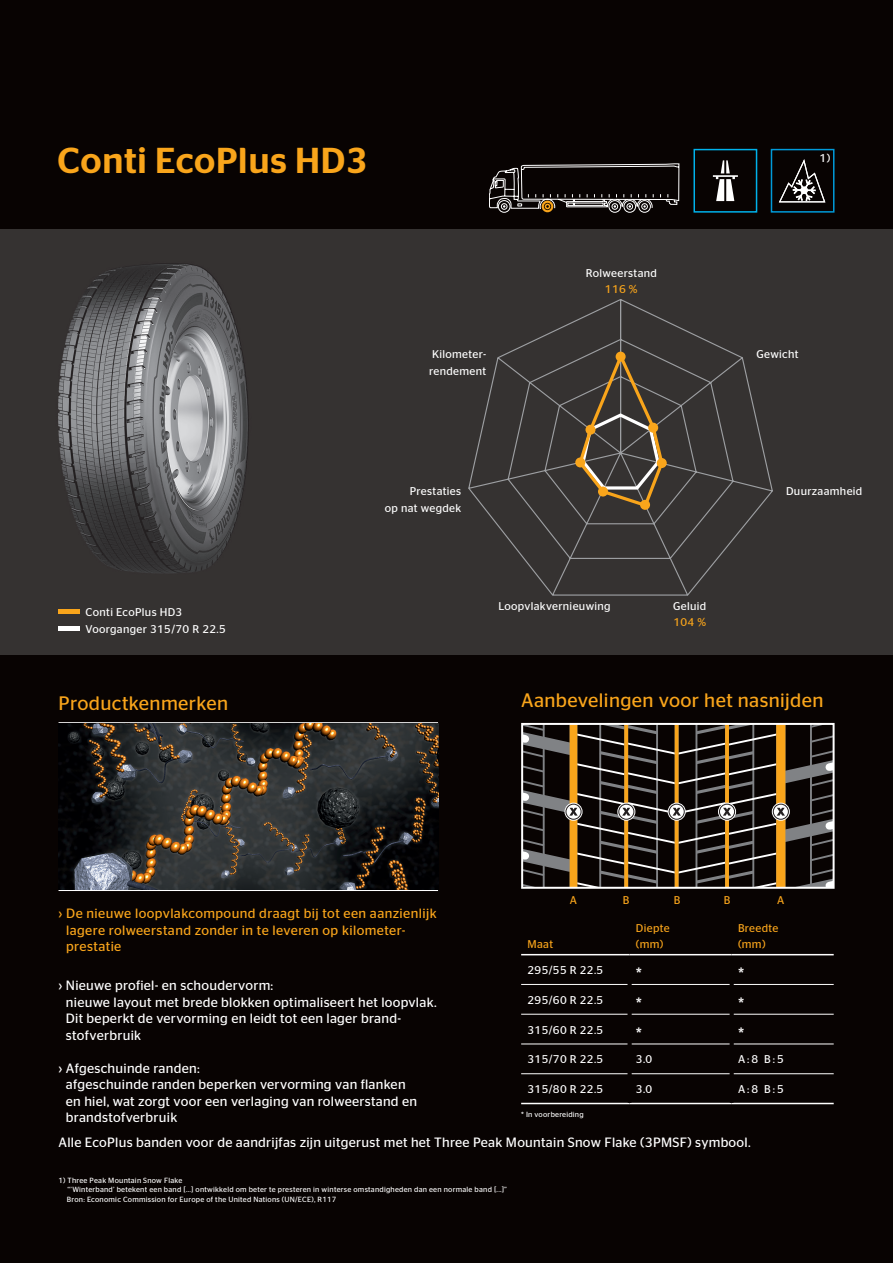
<style>
.page{position:relative;width:893px;height:1263px;background:#080302}
.page>*{position:absolute;margin:0;border:0;box-sizing:border-box;transform-origin:0 0}
.t1{font:500 36px "Continental Stag Sans";letter-spacing:.02em;color:#f9a51b}
.t2{font:19.5px "Continental Stag Sans";letter-spacing:.02em;color:#f9a51b}
.t3{font:16.5px "Continental Stag Sans";color:#fff}
.t4{font:13.5px/16.5px "Continental Stag Sans";letter-spacing:.02em;color:#fff}
.t5{font:13.5px/16.5px "Continental Stag Sans";letter-spacing:.03em;color:#f9a51b}
.t6{font:11.4px "Continental Stag Sans";color:#fff}
.t7{font:11.25px/16.5px "Continental Stag Sans";letter-spacing:.03em;color:#fff}
.t8{font:11.25px/16.5px "Continental Stag Sans";letter-spacing:.03em;color:#f9a51b}
.t9{font:7.5px/9.8px "Continental Stag Sans";letter-spacing:.03em;color:#fff}
</style>
<div class="page">
<div style="left:0;top:230px;width:893px;height:425px;background:#353231"></div>
<hr style="left:521px;top:1103px;width:109px;height:1px;background:#fff">
<hr style="left:630px;top:1103px;width:102px;height:1px;background:#fff">
<hr style="left:732px;top:1103px;width:102px;height:1px;background:#fff">
<hr style="left:521px;top:984px;width:107px;height:1px;background:#fff">
<hr style="left:631px;top:984px;width:99px;height:1px;background:#fff">
<hr style="left:733px;top:984px;width:101px;height:1px;background:#fff">
<hr style="left:521px;top:1014px;width:107px;height:1px;background:#fff">
<hr style="left:631px;top:1014px;width:99px;height:1px;background:#fff">
<hr style="left:733px;top:1014px;width:101px;height:1px;background:#fff">
<hr style="left:521px;top:1043px;width:107px;height:1px;background:#fff">
<hr style="left:631px;top:1043px;width:99px;height:1px;background:#fff">
<hr style="left:733px;top:1043px;width:101px;height:1px;background:#fff">
<hr style="left:521px;top:1073px;width:107px;height:1px;background:#fff">
<hr style="left:631px;top:1073px;width:99px;height:1px;background:#fff">
<hr style="left:733px;top:1073px;width:101px;height:1px;background:#fff">
<hr style="left:521px;top:954px;width:109px;height:1px;background:#fff">
<hr style="left:630px;top:954px;width:102px;height:1px;background:#fff">
<hr style="left:732px;top:954px;width:102px;height:1px;background:#fff">
<svg style="left:522px;top:724px;width:312px;height:164px"></svg>
<img style="left:58px;top:263px;width:191px;height:310px">
<hr style="left:59px;top:889px;width:379px;height:2px;background:#fff">
<hr style="left:59px;top:722px;width:379px;height:2px;background:#fff">
<img style="left:59px;top:724px;width:379px;height:165px">
<svg style="left:713px;top:160px;width:25px;height:41px"></svg>
<div style="left:693px;top:149px;width:64px;height:64px;border:2px solid #00b2eb"></div>
<svg style="left:489px;top:163px;width:190px;height:50px"></svg>
<div style="left:58px;top:609px;width:22px;height:5px;background:#f9a51b"></div>
<hr style="left:58px;top:626px;width:22px;height:4px;background:#fff">
<svg style="left:468px;top:299px;width:305px;height:297px"></svg>
<svg style="left:577px;top:352px;width:88px;height:157px"></svg>
<div style="left:585px;top:425px;width:10px;height:10px;background:#f9a51b;border-radius:50%"></div>
<div style="left:616px;top:352px;width:10px;height:10px;background:#f9a51b;border-radius:50%"></div>
<div style="left:648px;top:423px;width:10px;height:10px;background:#f9a51b;border-radius:50%"></div>
<div style="left:657px;top:458px;width:10px;height:10px;background:#f9a51b;border-radius:50%"></div>
<div style="left:640px;top:500px;width:10px;height:10px;background:#f9a51b;border-radius:50%"></div>
<div style="left:598px;top:486px;width:10px;height:10px;background:#f9a51b;border-radius:50%"></div>
<div style="left:575px;top:457px;width:10px;height:10px;background:#f9a51b;border-radius:50%"></div>
<svg style="left:779px;top:159px;width:46px;height:43px"></svg>
<div style="left:771px;top:149px;width:63px;height:64px;border:2px solid #009ad9"></div>
<h1 class="t1" style="left:58px;top:140px;width:311px">Conti EcoPlus HD3</h1>
<p class="t7" style="left:429px;top:346px;width:59px">Kilometer&shy;rendement</p>
<p class="t7" style="left:586px;top:265px;width:73px">Rolweerstand</p>
<p class="t8" style="left:605px;top:281px;width:34px">116 %</p>
<p class="t7" style="left:86px;top:604px;width:142px">Conti EcoPlus HD3<br>Voorganger 315/70 R 22.5</p>
<p class="t7" style="left:385px;top:483px;width:78px;text-align:right">Prestaties<br>op nat wegdek</p>
<p class="t7" style="left:498px;top:597px;width:114px">Loopvlakvernieuwing</p>
<p class="t7" style="left:673px;top:597px;width:35px">Geluid</p>
<p class="t8" style="left:673px;top:614px;width:34px">104 %</p>
<p class="t6" style="left:820px;top:151px;width:12px">1)</p>
<p class="t7" style="left:756px;top:346px;width:44px">Gewicht</p>
<p class="t7" style="left:786px;top:483px;width:78px">Duurzaamheid</p>
<h2 class="t2" style="left:59px;top:692px;width:171px">Productkenmerken</h2>
<h2 class="t2" style="left:521px;top:689px;width:304px">Aanbevelingen voor het nasnijden</h2>
<p class="t5" style="left:66px;top:905px;width:372px;text-indent:-8px">› De nieuwe loopvlakcompound draagt bij tot een aanzienlijk lagere rolweerstand zonder in te leveren op kilometer&shy;prestatie</p>
<p class="t4" style="left:66px;top:977px;width:372px;text-indent:-7px">› Nieuwe profiel- en schoudervorm:<br>nieuwe layout met brede blokken optimaliseert het loopvlak.<br>Dit beperkt de vervorming en leidt tot een lager brand&shy;stofverbruik</p>
<p class="t4" style="left:66px;top:1059px;width:353px;text-indent:-7px">› Afgeschuinde randen:<br>afgeschuinde randen beperken vervorming van flanken en hiel, wat zorgt voor een verlaging van rolweerstand en brandstofverbruik</p>
<p class="t8" style="left:527px;top:936px;width:27px">Maat</p>
<p class="t8" style="left:570px;top:892px;width:9px">A</p>
<p class="t8" style="left:623px;top:892px;width:8px">B</p>
<p class="t8" style="left:674px;top:892px;width:8px">B</p>
<p class="t8" style="left:724px;top:892px;width:8px">B</p>
<p class="t8" style="left:777px;top:892px;width:9px">A</p>
<p class="t8" style="left:636px;top:919px;width:35px">Diepte (mm)</p>
<p class="t8" style="left:738px;top:919px;width:42px">Breedte (mm)</p>
<p class="t7" style="left:527px;top:962px;width:77px">295/55 R 22.5</p>
<p class="t3" style="left:636px;top:964px;width:8px">*</p>
<p class="t3" style="left:738px;top:964px;width:8px">*</p>
<p class="t7" style="left:527px;top:991px;width:77px">295/60 R 22.5</p>
<p class="t3" style="left:636px;top:994px;width:8px">*</p>
<p class="t3" style="left:738px;top:994px;width:8px">*</p>
<p class="t7" style="left:527px;top:1021px;width:77px">315/60 R 22.5</p>
<p class="t3" style="left:636px;top:1024px;width:8px">*</p>
<p class="t3" style="left:738px;top:1024px;width:8px">*</p>
<p class="t7" style="left:527px;top:1051px;width:77px">315/70 R 22.5</p>
<p class="t7" style="left:636px;top:1051px;width:18px">3.0</p>
<p class="t7" style="left:738px;top:1051px;width:48px">A : 8 B : 5</p>
<p class="t7" style="left:527px;top:1081px;width:77px">315/80 R 22.5</p>
<p class="t7" style="left:636px;top:1081px;width:18px">3.0</p>
<p class="t7" style="left:738px;top:1081px;width:48px">A : 8 B : 5</p>
<p class="t9" style="left:521px;top:1109px;width:64px">* In voorbereiding</p>
<p class="t4" style="left:58px;top:1134px;width:694px">Alle EcoPlus banden voor de aandrijfas zijn uitgerust met het Three Peak Mountain Snow Flake (3PMSF) symbool.</p>
<p class="t9" style="left:67px;top:1175px;width:442px;text-indent:-9px">1) Three Peak Mountain Snow Flake<br>“’Winterband’ betekent een band [...] ontwikkeld om beter te presteren in winterse omstandigheden dan een normale band [...]”<br>Bron: Economic Commission for Europe of the United Nations (UN/ECE), R117</p>
</div>
